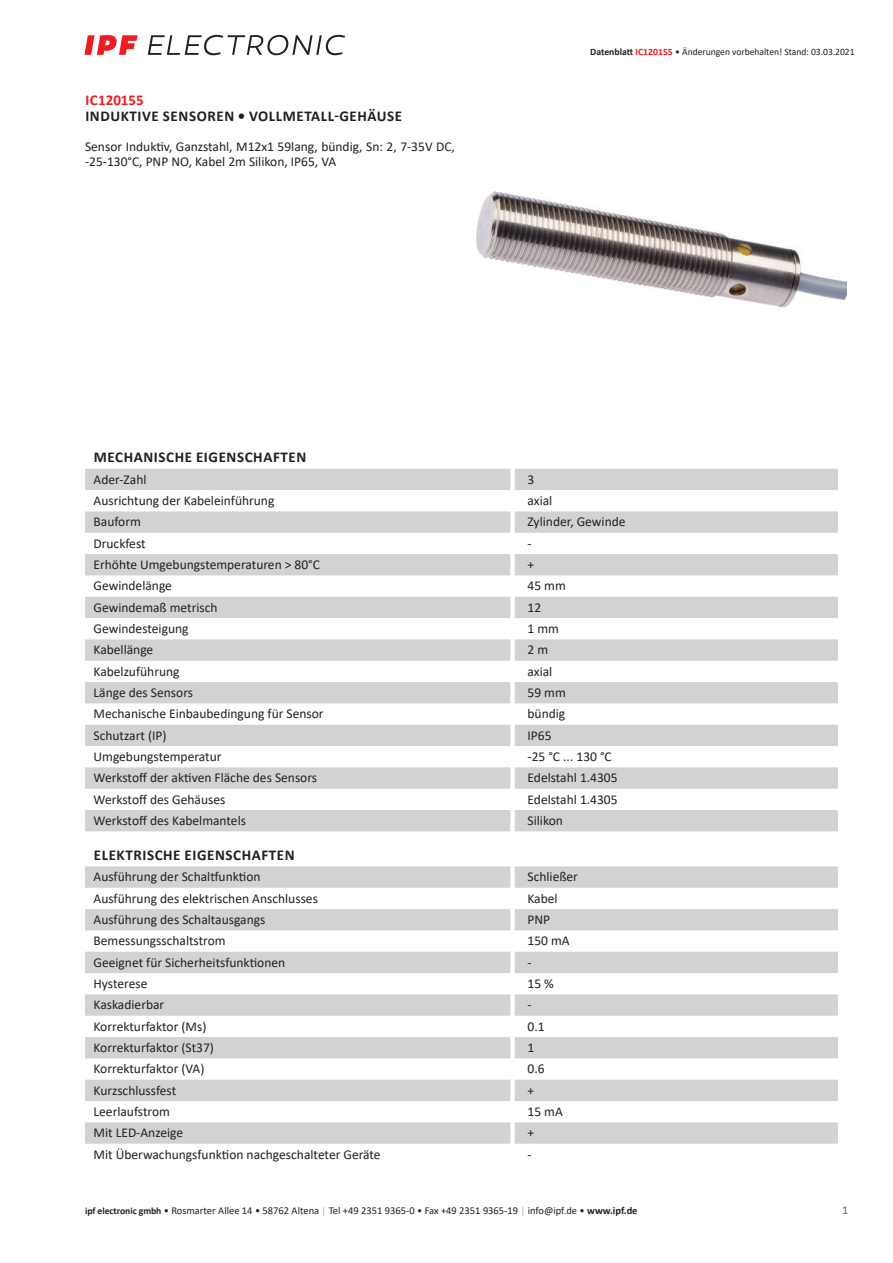
<style>
.page{position:relative;width:893px;height:1263px;background:#fff}
.page>*{position:absolute;margin:0;border:0;box-sizing:border-box;transform-origin:0 0}
.t1{font:700 15px "Calibri";letter-spacing:.04em;color:#231f20}
.t2{font:700 15px "Calibri";color:#ee1d23}
.t3{font:13.5px/15px "Calibri";color:#231f20}
.t4{font:12px "Calibri";color:#636366}
.t5{font:10.5px "Calibri";color:#231f20}
.t6{font:9.75px "Calibri";letter-spacing:-.005em;color:#231f20}
.s1{font-weight:700}
.s2{font-weight:700;color:#ee1d23}
.s3{font-weight:700;font-size:9.75px}
.s4{font-size:9.75px;color:#a8a9ad}
</style>
<div class="page">
<svg style="left:148px;top:35px;width:197px;height:20px"></svg>
<svg style="left:84px;top:35px;width:54px;height:20px"></svg>
<svg style="left:85px;top:469px;width:753px;height:362px;fill:#d1d2d4"></svg>
<svg style="left:85px;top:866px;width:753px;height:278px;fill:#d1d2d4"></svg>
<img style="left:476px;top:191px;width:370px;height:117px">
<p class="t2" style="left:85px;top:89px;width:60px">IC120155</p>
<p class="t1" style="left:85px;top:106px;width:318px">INDUKTIVE SENSOREN • VOLLMETALL-GEHÄUSE</p>
<p class="t3" style="left:85px;top:139px;width:371px">Sensor Induktiv, Ganzstahl, M12x1 59lang, bündig, Sn: 2, 7-35V DC, -25-130°C, PNP NO, Kabel 2m Silikon, IP65, VA</p>
<p class="t6" style="left:590px;top:45px;width:266px"><span class="s1">Datenblatt</span> <span class="s2">IC120155</span> • Änderungen vorbehalten! Stand: 03.03.2021</p>
<p class="t1" style="left:94px;top:447px;width:214px">MECHANISCHE EIGENSCHAFTEN</p>
<p class="t3" style="left:94px;top:471px;width:54px">Ader-Zahl</p>
<p class="t3" style="left:527px;top:471px;width:8px">3</p>
<p class="t3" style="left:94px;top:493px;width:182px">Ausrichtung der Kabeleinführung</p>
<p class="t3" style="left:527px;top:493px;width:26px">axial</p>
<p class="t3" style="left:94px;top:514px;width:49px">Bauform</p>
<p class="t3" style="left:527px;top:514px;width:100px">Zylinder, Gewinde</p>
<p class="t3" style="left:94px;top:535px;width:54px">Druckfest</p>
<p class="t3" style="left:527px;top:535px;width:6px">-</p>
<p class="t3" style="left:94px;top:557px;width:228px">Erhöhte Umgebungstemperaturen &gt; 80°C</p>
<p class="t3" style="left:527px;top:557px;width:8px">+</p>
<p class="t3" style="left:94px;top:578px;width:80px">Gewindelänge</p>
<p class="t3" style="left:527px;top:578px;width:40px">45 mm</p>
<p class="t3" style="left:94px;top:599px;width:126px">Gewindemaß metrisch</p>
<p class="t3" style="left:527px;top:599px;width:15px">12</p>
<p class="t3" style="left:94px;top:621px;width:97px">Gewindesteigung</p>
<p class="t3" style="left:527px;top:621px;width:33px">1 mm</p>
<p class="t3" style="left:94px;top:642px;width:61px">Kabellänge</p>
<p class="t3" style="left:527px;top:642px;width:22px">2m</p>
<p class="t3" style="left:94px;top:663px;width:88px">Kabelzuführung</p>
<p class="t3" style="left:527px;top:663px;width:26px">axial</p>
<p class="t3" style="left:94px;top:685px;width:101px">Länge des Sensors</p>
<p class="t3" style="left:527px;top:685px;width:40px">59 mm</p>
<p class="t3" style="left:94px;top:706px;width:232px">Mechanische Einbaubedingung für Sensor</p>
<p class="t3" style="left:527px;top:706px;width:39px">bündig</p>
<p class="t3" style="left:94px;top:727px;width:75px">Schutzart (IP)</p>
<p class="t3" style="left:527px;top:727px;width:26px">IP65</p>
<p class="t3" style="left:94px;top:749px;width:129px">Umgebungstemperatur</p>
<p class="t3" style="left:527px;top:749px;width:86px">-25 °C ... 130 °C</p>
<p class="t3" style="left:94px;top:770px;width:225px">Werkstoff der aktiven Fläche des Sensors</p>
<p class="t3" style="left:527px;top:770px;width:92px">Edelstahl 1.4305</p>
<p class="t3" style="left:94px;top:791px;width:133px">Werkstoff des Gehäuses</p>
<p class="t3" style="left:527px;top:791px;width:92px">Edelstahl 1.4305</p>
<p class="t3" style="left:94px;top:813px;width:154px">Werkstoff des Kabelmantels</p>
<p class="t3" style="left:527px;top:813px;width:37px">Silikon</p>
<p class="t1" style="left:94px;top:844px;width:202px">ELEKTRISCHE EIGENSCHAFTEN</p>
<p class="t3" style="left:94px;top:869px;width:169px">Ausführung der Schaltfunktion</p>
<p class="t3" style="left:527px;top:869px;width:52px">Schließer</p>
<p class="t3" style="left:94px;top:890px;width:226px">Ausführung des elektrischen Anschlusses</p>
<p class="t3" style="left:527px;top:890px;width:32px">Kabel</p>
<p class="t3" style="left:94px;top:912px;width:173px">Ausführung des Schaltausgangs</p>
<p class="t3" style="left:527px;top:912px;width:24px">PNP</p>
<p class="t3" style="left:94px;top:933px;width:134px">Bemessungsschaltstrom</p>
<p class="t3" style="left:527px;top:933px;width:44px">150 mA</p>
<p class="t3" style="left:94px;top:954px;width:193px">Geeignet für Sicherheitsfunktionen</p>
<p class="t3" style="left:527px;top:954px;width:6px">-</p>
<p class="t3" style="left:94px;top:976px;width:55px">Hysterese</p>
<p class="t3" style="left:527px;top:976px;width:28px">15 %</p>
<p class="t3" style="left:94px;top:997px;width:72px">Kaskadierbar</p>
<p class="t3" style="left:527px;top:997px;width:6px">-</p>
<p class="t3" style="left:94px;top:1018px;width:114px">Korrekturfaktor (Ms)</p>
<p class="t3" style="left:527px;top:1018px;width:19px">0.1</p>
<p class="t3" style="left:94px;top:1040px;width:122px">Korrekturfaktor (St37)</p>
<p class="t3" style="left:527px;top:1040px;width:8px">1</p>
<p class="t3" style="left:94px;top:1061px;width:112px">Korrekturfaktor (VA)</p>
<p class="t3" style="left:527px;top:1061px;width:19px">0.6</p>
<p class="t3" style="left:94px;top:1082px;width:84px">Kurzschlussfest</p>
<p class="t3" style="left:527px;top:1082px;width:8px">+</p>
<p class="t3" style="left:94px;top:1104px;width:78px">Leerlaufstrom</p>
<p class="t3" style="left:527px;top:1104px;width:37px">15 mA</p>
<p class="t3" style="left:94px;top:1125px;width:91px">Mit LED-Anzeige</p>
<p class="t3" style="left:527px;top:1125px;width:8px">+</p>
<p class="t3" style="left:94px;top:1146px;width:289px">Mit Überwachungsfunktion nachgeschalteter Geräte</p>
<p class="t3" style="left:527px;top:1146px;width:6px">-</p>
<p class="t5" style="left:85px;top:1203px;width:554px"><span class="s3">ipf electronic gmbh</span> • Rosmarter Allee 14 • 58762 Altena <span class="s4">│</span> Tel +49 2351 9365-0 • Fax +49 2351 9365-19 <span class="s4">│</span> info@ipf.de • <span class="s1">www.ipf.de</span></p>
<p class="t4" style="left:842px;top:1201px;width:8px">1</p>
</div>
